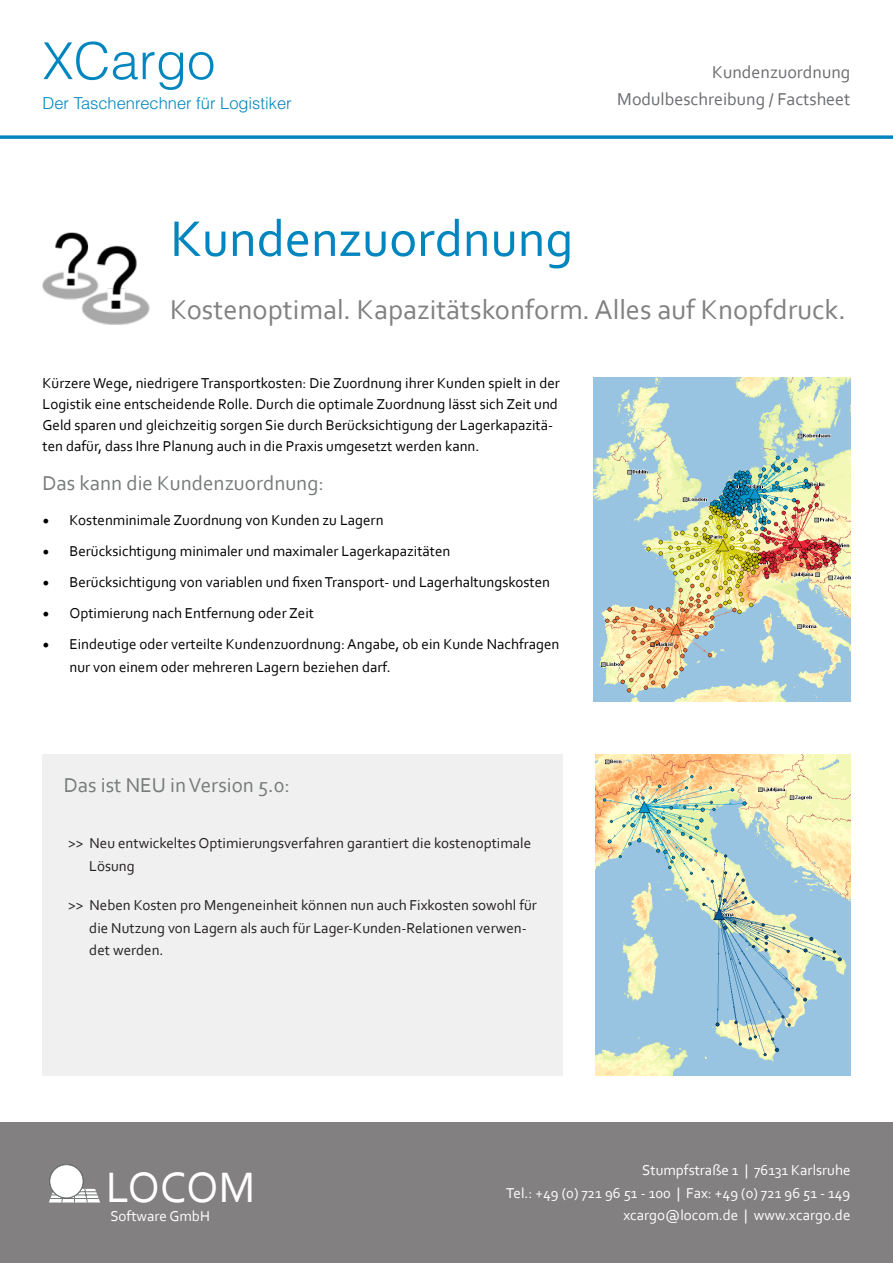
<style>
.page{position:relative;width:893px;height:1263px;background:#fff}
.page>*{position:absolute;margin:0;border:0;box-sizing:border-box;transform-origin:0 0}
.Titel{font:52.5px "Corbel";color:#0086be}
.t1{font:300 51px "Helvetica LT Std";color:#0086be}
.Titel-2{font:44.55px "Corbel";color:#fff}
.Untertitel{font:28.5px "Corbel";color:#828081}
.Titel-3{font:21px "Corbel";color:#787b7b}
.Kopfzeile{font:18px "Corbel";color:#6c6d70}
.t2{font:300 16.5px "Helvetica LT Std";color:#0086be}
.t3{font:15px/21px "Corbel";color:#000}
.Titel-4{font:15px/22.5px "Corbel";color:#231f20}
.t4{font:15px "Corbel";color:#fff}
.s1{font-family:"Minion Pro";font-size:18px}
</style>
<div class="page">
<img style="left:43px;top:232px;width:107px;height:92px">
<img style="left:595px;top:755px;width:255px;height:321px">
<div style="left:43px;top:755px;width:520px;height:321px;background:#f0f0f0"></div>
<img style="left:594px;top:378px;width:256px;height:324px">
<div style="left:0;top:1123px;width:893px;height:140px;background:#828081"></div>
<svg style="left:49px;top:1188px;width:51px;height:15px"></svg>
<div style="left:50px;top:1165px;width:33px;height:33px;background:#fff;border-radius:50%"></div>
<div style="left:50px;top:1164px;width:33px;height:34px;border:1px solid #777a7b;border-radius:50%"></div>
<hr style="left:0;top:136px;width:893px;height:3px;background:#0086be">
<p class="t1" style="left:43px;top:29px;width:174px">XCargo</p>
<p class="t2" style="left:43px;top:92px;width:251px">Der Taschenrechner für Logistiker</p>
<p class="Titel" style="left:170px;top:206px;width:405px">Kundenzuordnung</p>
<p class="Kopfzeile" style="left:712px;top:60px;width:140px">Kundenzuordnung</p>
<p class="Kopfzeile" style="left:617px;top:87px;width:235px">Modulbeschreibung / Factsheet</p>
<p class="Untertitel" style="left:170px;top:292px;width:677px">Kostenoptimal. Kapazitätskonform. Alles auf Knopfdruck.</p>
<p class="t3" style="left:43px;top:372px;width:519px">Kürzere Wege, niedrigere Transportkosten: Die Zuordnung ihrer Kunden spielt in der Logistik eine entscheidende Rolle. Durch die optimale Zuordnung lässt sich Zeit und Geld sparen und gleichzeitig sorgen Sie durch Berücksichtigung der Lagerkapazitä&shy;ten dafür, dass Ihre Planung auch in die Praxis umgesetzt werden kann.</p>
<p class="Titel-3" style="left:43px;top:470px;width:283px">Das kann die Kundenzuordnung:</p>
<p class="t3" style="left:43px;top:509px;width:343px"><span class="s1">•</span> Kostenminimale Zuordnung von Kunden zu Lagern</p>
<p class="t3" style="left:43px;top:540px;width:409px"><span class="s1">•</span> Berücksichtigung minimaler und maximaler Lagerkapazitäten</p>
<p class="t3" style="left:43px;top:571px;width:509px"><span class="s1">•</span> Berücksichtigung von variablen und fixen Transport- und Lagerhaltungskosten</p>
<p class="t3" style="left:43px;top:602px;width:273px"><span class="s1">•</span> Optimierung nach Entfernung oder Zeit</p>
<p class="t3" style="left:70px;top:633px;width:491px;line-height:22.5px;text-indent:-27px"><span class="s1">•</span> Eindeutige oder verteilte Kundenzuordnung: Angabe, ob ein Kunde Nachfragen nur von einem oder mehreren Lagern beziehen darf.</p>
<p class="Titel-3" style="left:64px;top:772px;width:228px">Das ist NEU in Version 5.0:</p>
<p class="Titel-4" style="left:89px;top:832px;width:443px;text-indent:-21px">&gt;&gt; Neu entwickeltes Optimierungsverfahren garantiert die kostenoptimale<br>Lösung</p>
<p class="Titel-4" style="left:89px;top:894px;width:449px;text-indent:-21px">&gt;&gt; Neben Kosten pro Mengeneinheit können nun auch Fixkosten sowohl für die Nutzung von Lagern als auch für Lager-Kunden-Relationen verwen&shy;det werden.</p>
<p class="Titel-2" style="left:106px;top:1160px;width:151px">LOCOM</p>
<p class="t4" style="left:110px;top:1206px;width:101px">Software GmbH</p>
<p class="t4" style="left:642px;top:1161px;width:210px">Stumpfstraße 1 | 76131 Karlsruhe</p>
<p class="t4" style="left:506px;top:1184px;width:346px">Tel.: +49 (0) 721 96 51 - 100 | Fax: +49 (0) 721 96 51 - 149</p>
<p class="t4" style="left:623px;top:1206px;width:229px">xcargo@locom.de | www.xcargo.de</p>
</div>
